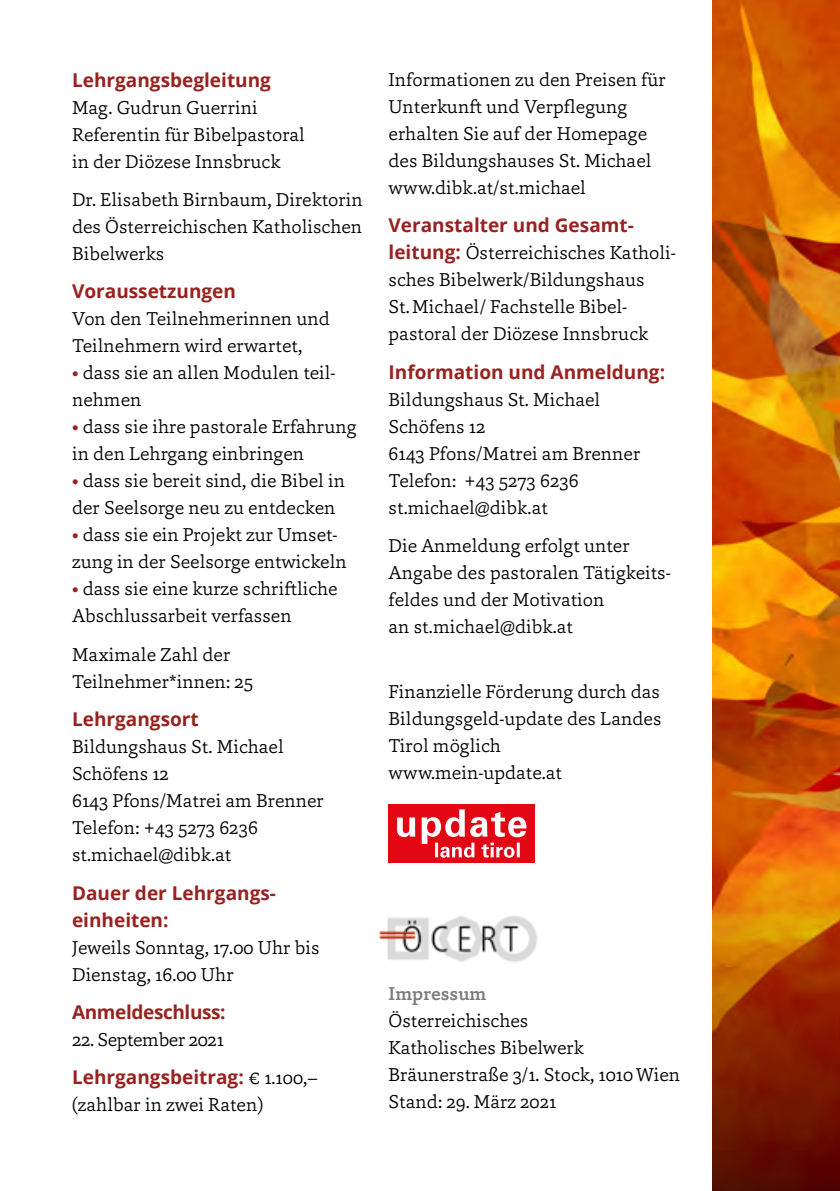
<style>
.page{position:relative;width:840px;height:1191px;background:#fff}
.page>*{position:absolute;margin:0;border:0;box-sizing:border-box;transform-origin:0 0}
.copy{font:300 19px/27px "Capita";color:#000}
.copy-2{font:300 19px "Capita";letter-spacing:-.02em;color:#000}
.copy-3{font:700 19px "Open Sans";letter-spacing:-.02em;color:#98221f}
.s1{font-family:"Open Sans";font-weight:700;color:#98221f}
.s2{color:#98221f}
.s3{font-weight:500;color:#7c7b7b}
</style>
<div class="page">
<img style="left:712px;top:0;width:127px;height:848px">
<svg style="left:712px;top:848px;width:127px;height:343px;background:#9d3d02"></svg>
<img style="left:378px;top:916px;width:159px;height:46px">
<div style="left:388px;top:804px;width:146px;height:58px;background:#e30613"></div>
<svg style="left:397px;top:809px;width:129px;height:48px"></svg>
<p class="copy" style="left:72px;top:66px;width:234px"><span class="s1">Lehrgangsbegleitung<br></span>Mag. Gudrun Guerrini<br>Referentin für Bibelpastoral in der Diözese Innsbruck</p>
<p class="copy" style="left:72px;top:186px;width:292px;text-align:justify">Dr. Elisabeth Birnbaum, Direktorin des Österreichischen Katholischen Bibelwerks</p>
<p class="copy" style="left:72px;top:278px;width:259px"><span class="s1">Voraussetzungen<br></span>Von den Teilnehmerinnen und<br>Teilnehmern wird erwartet,</p>
<p class="copy" style="left:72px;top:359px;width:265px"><span class="s2">•</span> dass sie an allen Modulen teil&shy;nehmen</p>
<p class="copy" style="left:72px;top:413px;width:286px"><span class="s2">•</span> dass sie ihre pastorale Erfahrung in den Lehrgang einbringen</p>
<p class="copy" style="left:72px;top:467px;width:274px"><span class="s2">•</span> dass sie bereit sind, die Bibel in der Seelsorge neu zu entdecken</p>
<p class="copy" style="left:72px;top:521px;width:276px"><span class="s2">•</span> dass sie ein Projekt zur Umset&shy;zung in der Seelsorge entwickeln</p>
<p class="copy" style="left:72px;top:575px;width:267px"><span class="s2">•</span> dass sie eine kurze schriftliche<br>Abschlussarbeit verfassen</p>
<p class="copy" style="left:72px;top:640px;width:182px">Maximale Zahl der<br>Teilnehmer*innen: 25</p>
<p class="copy" style="left:72px;top:706px;width:253px"><span class="s1">Lehrgangsort<br></span>Bildungshaus St. Michael<br>Schöfens 12<br>6143 Pfons/Matrei am Brenner<br>Telefon: +43 5273 6236 st.michael@dibk.at</p>
<p class="copy" style="left:72px;top:879px;width:249px"><span class="s1">Dauer der Lehrgangs&shy;einheiten:<br></span>Jeweils Sonntag, 17.00 Uhr bis<br>Dienstag, 16.00 Uhr</p>
<p class="copy-3" style="left:72px;top:998px;width:155px">Anmeldeschluss:</p>
<p class="copy-2" style="left:72px;top:1027px;width:153px">22. September 2021</p>
<p class="copy" style="left:72px;top:1064px;width:247px"><span class="s1">Lehrgangsbeitrag:</span> € 1.100,– (zahlbar in zwei Raten)</p>
<p class="copy" style="left:388px;top:65px;width:279px">Informationen zu den Preisen für<br>Unterkunft und Verpflegung erhalten Sie auf der Homepage des Bildungshauses St. Michael www.dibk.at/st.michael</p>
<p class="copy" style="left:388px;top:212px;width:288px"><span class="s1">Veranstalter und Gesamt&shy;leitung:</span> Österreichisches Katholi&shy;sches Bibelwerk/Bildungshaus<br>St.Michael/ Fachstelle Bibel&shy;pastoral der Diözese Innsbruck</p>
<p class="copy" style="left:388px;top:358px;width:278px"><span class="s1">Information und Anmeldung:<br></span>Bildungshaus St. Michael<br>Schöfens 12<br>6143 Pfons/Matrei am Brenner<br>Telefon: +43 5273 6236 st.michael@dibk.at</p>
<p class="copy" style="left:388px;top:532px;width:283px">Die Anmeldung erfolgt unter<br>Angabe des pastoralen Tätigkeits&shy;feldes und der Motivation<br>an st.michael@dibk.at</p>
<p class="copy" style="left:388px;top:678px;width:274px">Finanzielle Förderung durch das<br>Bildungsgeld-update des Landes<br>Tirol möglich www.mein-update.at</p>
<p class="copy" style="left:388px;top:979px;width:293px"><span class="s3">Impressum<br></span>Österreichisches<br>Katholisches Bibelwerk<br>Bräunerstraße 3/1. Stock, 1010 Wien<br>Stand: 29. März 2021</p>
</div>
